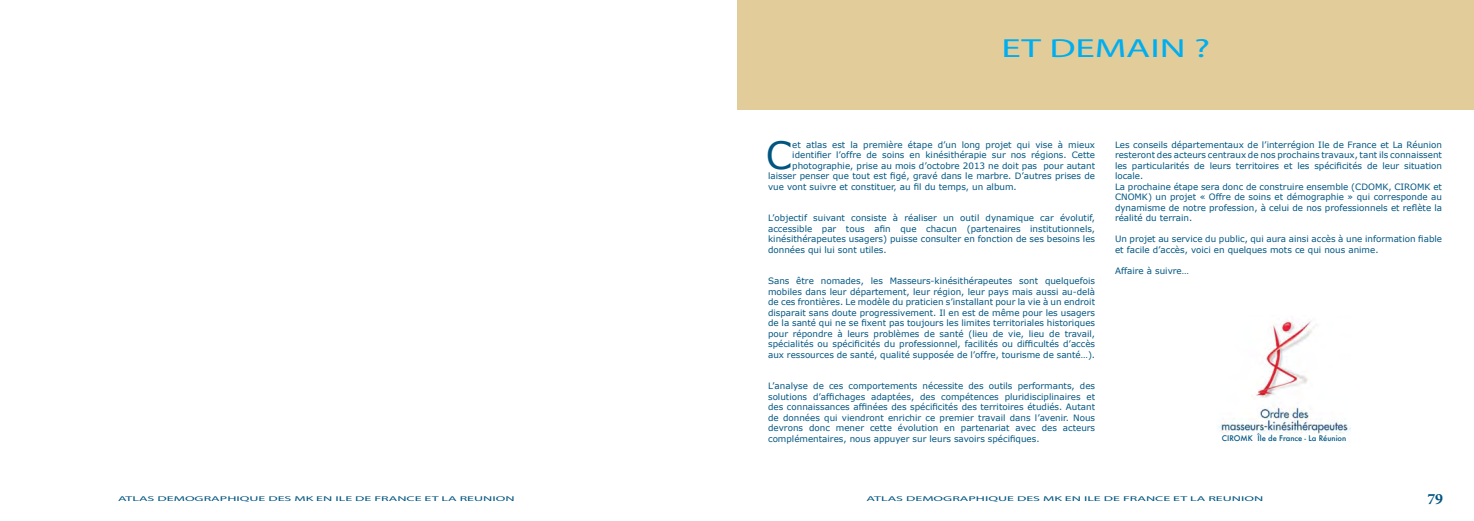
<style>
.page{position:relative;width:1474px;height:521px;background:#fff}
.page>*{position:absolute;margin:0;border:0;box-sizing:border-box;transform-origin:0 0}
.t1{font:37.62px "MS Reference Sans Serif";color:#005581}
.t2{font:26.25px "Myriad Pro";color:#00aeef;scale:1.5 1}
.t3{font:700 15.75px "Minion Pro";color:#005581}
.t4{font:8.75px/10.5px "MS Reference Sans Serif";color:#005581;text-align:justify}
.t5{font:500 7.52px "Futura";color:#005581}
.t6{font:7px "Myriad Pro";color:#005581;scale:2 1}
</style>
<div class="page">
<div style="left:737px;top:0;width:736px;height:110px;background:#e2cd9a"></div>
<img style="left:1218px;top:319px;width:132px;height:115px">
<h2 class="t2" style="left:1001px;top:32px;width:141px">ET DEMAIN ?</h2>
<h1 class="t1" style="left:766px;top:131px;width:28px">C</h1>
<p class="t4" style="left:792px;top:139px;width:304px">et atlas est la première étape d’un long projet qui vise à mieux</p>
<p class="t4" style="left:792px;top:149px;width:304px">identifier l’offre de soins en kinésithérapie sur nos régions. Cette</p>
<p class="t4" style="left:792px;top:160px;width:304px">photographie, prise au mois d’octobre 2013 ne doit pas pour autant</p>
<p class="t4" style="left:768px;top:170px;width:328px">laisser penser que tout est figé, gravé dans le marbre. D’autres prises de</p>
<p class="t4" style="left:768px;top:181px;width:250px">vue vont suivre et constituer, au fil du temps, un album.</p>
<p class="t4" style="left:768px;top:212px;width:328px">L’objectif suivant consiste à réaliser un outil dynamique car évolutif, accessible par tous afin que chacun (partenaires institutionnels, kinésithérapeutes usagers) puisse consulter en fonction de ses besoins les données qui lui sont utiles.</p>
<p class="t4" style="left:768px;top:275px;width:328px">Sans être nomades, les Masseurs-kinésithérapeutes sont quelquefois mobiles dans leur département, leur région, leur pays mais aussi au-delà de ces frontières. Le modèle du praticien s’installant pour la vie à un endroit disparait sans doute progressivement. Il en est de même pour les usagers de la santé qui ne se fixent pas toujours les limites territoriales historiques pour répondre à leurs problèmes de santé (lieu de vie, lieu de travail, spécialités ou spécificités du professionnel, facilités ou difficultés d’accès aux ressources de santé, qualité supposée de l’offre, tourisme de santé…).</p>
<p class="t4" style="left:768px;top:380px;width:328px">L’analyse de ces comportements nécessite des outils performants, des solutions d’affichages adaptées, des compétences pluridisciplinaires et des connaissances affinées des spécificités des territoires étudiés. Autant de données qui viendront enrichir ce premier travail dans l’avenir. Nous devrons donc mener cette évolution en partenariat avec des acteurs complémentaires, nous appuyer sur leurs savoirs spécifiques.</p>
<p class="t4" style="left:1114px;top:139px;width:328px;text-align:left">Les conseils départementaux de l’interrégion Ile de France et La Réunion resteront des acteurs centraux de nos prochains travaux, tant ils connaissent les particularités de leurs territoires et les spécificités de leur situation locale.<br>La prochaine étape sera donc de construire ensemble (CDOMK, CIROMK et CNOMK) un projet « Offre de soins et démographie » qui corresponde au dynamisme de notre profession, à celui de nos professionnels et reflète la réalité du terrain.</p>
<p class="t4" style="left:1114px;top:233px;width:328px">Un projet au service du public, qui aura ainsi accès à une information fiable et facile d’accès, voici en quelques mots ce qui nous anime.</p>
<p class="t4" style="left:1114px;top:265px;width:75px">Affaire à suivre…</p>
<p class="t5" style="left:1221px;top:433px;width:126px">CIROMK Île de France - La Réunion</p>
<p class="t6" style="left:118px;top:494px;width:200px">ATLAS DEMOGRAPHIQUE DES MK EN ILE DE FRANCE ET LA REUNION</p>
<p class="t6" style="left:866px;top:494px;width:200px">ATLAS DEMOGRAPHIQUE DES MK EN ILE DE FRANCE ET LA REUNION</p>
<h3 class="t3" style="left:1427px;top:488px;width:17px">79</h3>
</div>
